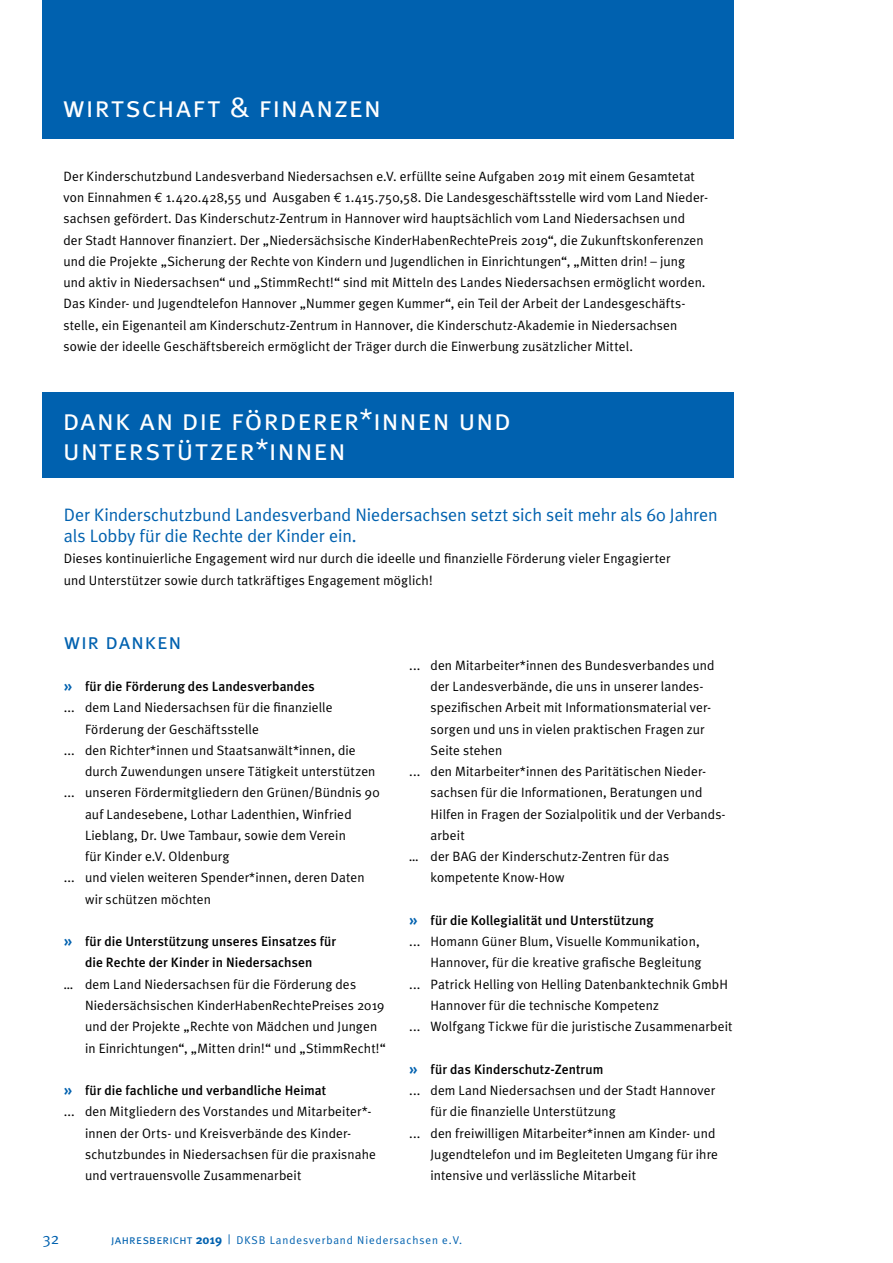
<style>
.page{position:relative;width:893px;height:1263px;background:#fff}
.page>*{position:absolute;margin:0;border:0;box-sizing:border-box;transform-origin:0 0}
.t1{font:30px/30px "Meta Plus Normal Caps";letter-spacing:.02em;color:#fff}
.t2{font:22.5px "Meta Plus Normal Caps";letter-spacing:.025em;color:#0061af}
.t3{font:18px/21.3px "Meta Plus Normal";letter-spacing:-.005em;color:#0061af}
.t4{font:15.75px "Meta Plus Normal";color:#0061af}
.t5{font:13.5px/21.3px "Meta Plus Normal";letter-spacing:.01em;color:#000}
.t6{font:500 13.5px/21.3px "Meta Plus";letter-spacing:.005em;color:#000;text-align:center}
.t7{font:11.25px "Meta Plus Normal";letter-spacing:.08em;color:#0061af}
.s1{font-family:"Euro Mono"}
.s2{font-weight:700;font-size:15px;color:#0061af}
.s3{font-family:"Meta Plus Normal Caps";font-size:12.75px}
.s4{font-family:"Meta Plus";font-weight:700;font-size:12.75px}
.s5{font-size:12.75px}
</style>
<div class="page">
<div style="left:43px;top:393px;width:690px;height:85px;background:#0061af"></div>
<div style="left:43px;top:0;width:690px;height:138px;background:#0061af"></div>
<h1 class="t1" style="left:63px;top:91px;width:320px">wirtschaft &amp; finanzen</h1>
<p class="t5" style="left:63px;top:165px;width:646px">Der Kinderschutzbund Landesverband Niedersachsen e.V. erfüllte seine Aufgaben 2019 mit einem Gesamtetat von Einnahmen <span class="s1">€</span> 1.420.428,55 und Ausgaben <span class="s1">€</span> 1.415.750,58. Die Landesgeschäftsstelle wird vom Land Nieder&shy;sachsen gefördert. Das Kinderschutz-Zentrum in Hannover wird hauptsächlich vom Land Niedersachsen und<br>der Stadt Hannover finanziert. Der „Niedersächsische KinderHabenRechtePreis 2019“, die Zukunftskonferenzen und die Projekte „Sicherung der Rechte von Kindern und Jugendlichen in Einrichtungen“, „Mitten drin! – jung und aktiv in Niedersachsen“ und „StimmRecht!“ sind mit Mitteln des Landes Niedersachsen ermöglicht worden.<br>Das Kinder- und Jugendtelefon Hannover „Nummer gegen Kummer“, ein Teil der Arbeit der Landesgeschäfts&shy;stelle, ein Eigenanteil am Kinderschutz-Zentrum in Hannover, die Kinderschutz-Akademie in Niedersachsen sowie der ideelle Geschäftsbereich ermöglicht der Träger durch die Einwerbung zusätzlicher Mittel.</p>
<h1 class="t1" style="left:63px;top:405px;width:450px">dank an die förderer*innen und unterstützer*innen</h1>
<h3 class="t3" style="left:64px;top:504px;width:655px">Der Kinderschutzbund Landesverband Niedersachsen setzt sich seit mehr als 60 Jahren als Lobby für die Rechte der Kinder ein.</h3>
<p class="t5" style="left:64px;top:548px;width:608px">Dieses kontinuierliche Engagement wird nur durch die ideelle und finanzielle Förderung vieler Engagierter und Unterstützer sowie durch tatkräftiges Engagement möglich!</p>
<h2 class="t2" style="left:64px;top:628px;width:119px">wir danken</h2>
<p class="t6" style="left:64px;top:676px;width:252px"><span class="s2">»</span> für die Förderung des Landesverbandes</p>
<p class="t5" style="left:64px;top:697px;width:270px">... dem Land Niedersachsen für die finanzielle</p>
<p class="t5" style="left:85px;top:718px;width:175px">Förderung der Geschäftsstelle</p>
<p class="t5" style="left:64px;top:739px;width:294px">... den Richter*innen und Staatsanwält*innen, die</p>
<p class="t5" style="left:85px;top:761px;width:292px">durch Zuwendungen unsere Tätigkeit unterstützen</p>
<p class="t5" style="left:64px;top:782px;width:317px">... unseren Fördermitgliedern den Grünen/Bündnis 90</p>
<p class="t5" style="left:85px;top:803px;width:268px">auf Landesebene, Lothar Ladenthien, Winfried</p>
<p class="t5" style="left:85px;top:824px;width:262px">Lieblang, Dr. Uwe Tambaur, sowie dem Verein</p>
<p class="t5" style="left:85px;top:846px;width:146px">für Kinder e.V. Oldenburg</p>
<p class="t5" style="left:64px;top:867px;width:302px">... und vielen weiteren Spender*innen, deren Daten</p>
<p class="t5" style="left:85px;top:888px;width:127px">wir schützen möchten</p>
<p class="t6" style="left:64px;top:931px;width:274px"><span class="s2">»</span> für die Unterstützung unseres Einsatzes für die Rechte der Kinder in Niedersachsen</p>
<p class="t5" style="left:85px;top:973px;width:302px;text-indent:-21px">… dem Land Niedersachsen für die Förderung des Niedersächsischen KinderHabenRechtePreises 2019 und der Projekte „Rechte von Mädchen und Jungen in Einrichtungen“, „Mitten drin!“ und „StimmRecht!“</p>
<p class="t6" style="left:64px;top:1079px;width:264px"><span class="s2">»</span> für die fachliche und verbandliche Heimat</p>
<p class="t5" style="left:85px;top:1101px;width:292px;text-indent:-21px">... den Mitgliedern des Vorstandes und Mitarbeiter*- innen der Orts- und Kreisverbände des Kinder&shy;schutzbundes in Niedersachsen für die praxisnahe und vertrauensvolle Zusammenarbeit</p>
<p class="t5" style="left:409px;top:654px;width:307px">... den Mitarbeiter*innen des Bundesverbandes und</p>
<p class="t5" style="left:431px;top:675px;width:275px">der Landesverbände, die uns in unserer landes-</p>
<p class="t5" style="left:431px;top:697px;width:282px">spezifischen Arbeit mit Informationsmaterial ver-</p>
<p class="t5" style="left:431px;top:718px;width:276px">sorgen und uns in vielen praktischen Fragen zur</p>
<p class="t5" style="left:431px;top:739px;width:73px">Seite stehen</p>
<p class="t5" style="left:409px;top:761px;width:298px">... den Mitarbeiter*innen des Paritätischen Nieder-</p>
<p class="t5" style="left:431px;top:782px;width:273px">sachsen für die Informationen, Beratungen und</p>
<p class="t5" style="left:431px;top:803px;width:297px">Hilfen in Fragen der Sozialpolitik und der Verbands-</p>
<p class="t5" style="left:431px;top:824px;width:36px">arbeit</p>
<p class="t5" style="left:409px;top:846px;width:262px">… der BAG der Kinderschutz-Zentren für das</p>
<p class="t5" style="left:431px;top:867px;width:135px">kompetente Know-How</p>
<p class="t6" style="left:409px;top:909px;width:246px"><span class="s2">»</span> für die Kollegialität und Unterstützung</p>
<p class="t5" style="left:409px;top:931px;width:292px">... Homann Güner Blum, Visuelle Kommunikation,</p>
<p class="t5" style="left:431px;top:952px;width:272px">Hannover, für die kreative grafische Begleitung</p>
<p class="t5" style="left:409px;top:973px;width:320px">... Patrick Helling von Helling Datenbanktechnik GmbH</p>
<p class="t5" style="left:431px;top:994px;width:230px">Hannover für die technische Kompetenz</p>
<p class="t5" style="left:409px;top:1016px;width:325px">... Wolfgang Tickwe für die juristische Zusammenarbeit</p>
<p class="t6" style="left:409px;top:1058px;width:196px"><span class="s2">»</span> für das Kinderschutz-Zentrum</p>
<p class="t5" style="left:409px;top:1079px;width:307px">... dem Land Niedersachsen und der Stadt Hannover</p>
<p class="t5" style="left:431px;top:1101px;width:187px">für die finanzielle Unterstützung</p>
<p class="t5" style="left:409px;top:1122px;width:308px">... den freiwilligen Mitarbeiter*innen am Kinder- und</p>
<p class="t5" style="left:431px;top:1143px;width:289px">Jugendtelefon und im Begleiteten Umgang für ihre</p>
<p class="t5" style="left:431px;top:1164px;width:207px">intensive und verlässliche Mitarbeit</p>
<p class="t4" style="left:43px;top:1229px;width:18px">32</p>
<p class="t7" style="left:111px;top:1233px;width:352px"><span class="s3">jahresbericht</span> <span class="s4">2019</span> <span class="s5">|</span> DKSB Landesverband Niedersachsen e.V.</p>
</div>
